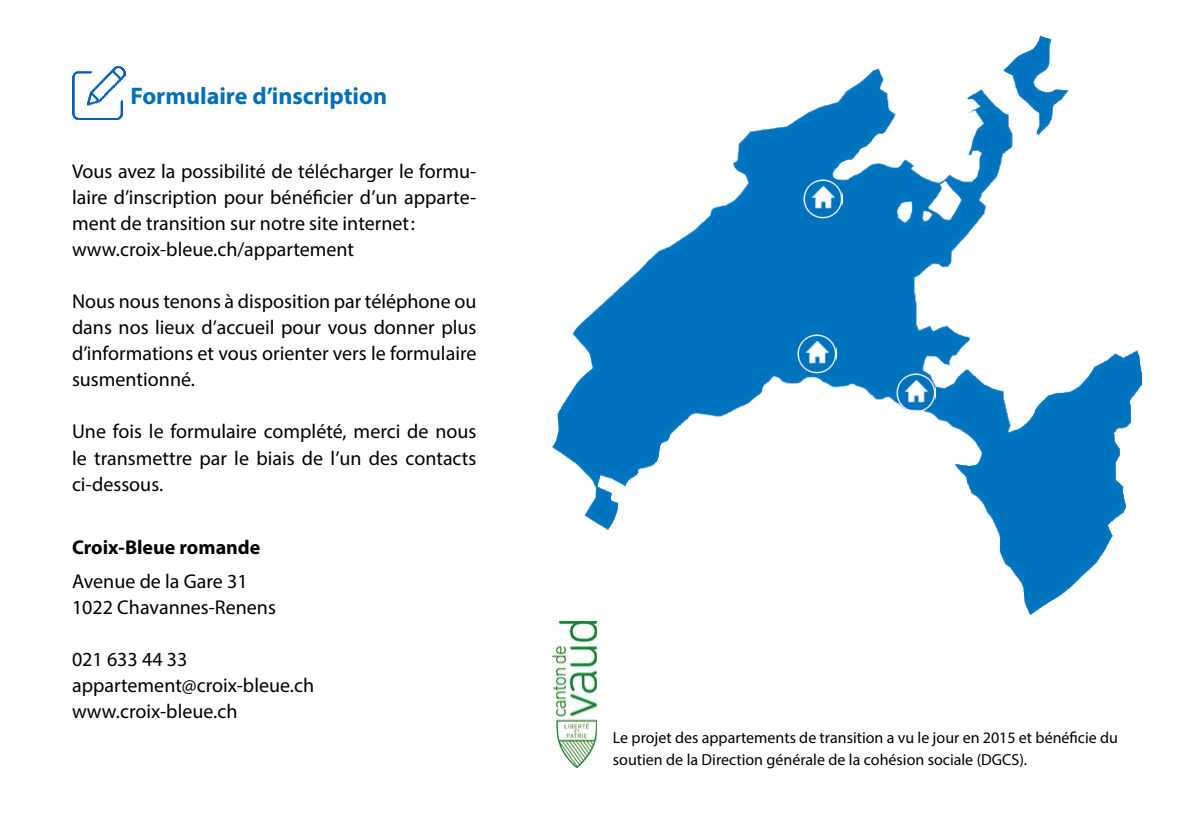
<style>
.page{position:relative;width:1191px;height:840px;background:#fff}
.page>*{position:absolute;margin:0;border:0;box-sizing:border-box;transform-origin:0 0}
.t1{font:700 24px "Myriad Pro";color:#0070b8}
.t2{font:20px/26px "Myriad Pro";color:#000}
.t3{font:700 20px "Myriad Pro";color:#000}
.t4{font:16px/22px "Myriad Pro";color:#000}
</style>
<div class="page">
<img style="left:552px;top:35px;width:589px;height:579px">
<img style="left:803px;top:179px;width:39px;height:39px">
<img style="left:798px;top:334px;width:39px;height:39px">
<img style="left:896px;top:373px;width:39px;height:39px">
<img style="left:552px;top:621px;width:44px;height:146px">
<img style="left:72px;top:66px;width:54px;height:53px">
<p class="t1" style="left:130px;top:81px;width:258px">Formulaire d’inscription</p>
<p class="t2" style="left:72px;top:158px;width:406px">Vous avez la possibilité de télécharger le formu&shy;laire d’inscription pour bénéficier d’un apparte&shy;ment de transition sur notre site internet: www.croix-bleue.ch/appartement</p>
<p class="t2" style="left:72px;top:288px;width:406px;text-align:justify">Nous nous tenons à disposition par téléphone ou dans nos lieux d’accueil pour vous donner plus d’informations et vous orienter vers le formulaire susmentionné.</p>
<p class="t2" style="left:72px;top:418px;width:406px;text-align:justify">Une fois le formulaire complété, merci de nous le transmettre par le biais de l’un des contacts ci-dessous.</p>
<p class="t3" style="left:72px;top:534px;width:190px">Croix-Bleue romande</p>
<p class="t2" style="left:72px;top:568px;width:205px">Avenue de la Gare 31<br>1022 Chavannes-Renens</p>
<p class="t2" style="left:72px;top:646px;width:244px">021 633 44 33 appartement@croix-bleue.ch www.croix-bleue.ch</p>
<p class="t4" style="left:613px;top:726px;width:506px">Le projet des appartements de transition a vu le jour en 2015 et bénéficie du soutien de la Direction générale de la cohésion sociale (DGCS).</p>
</div>
